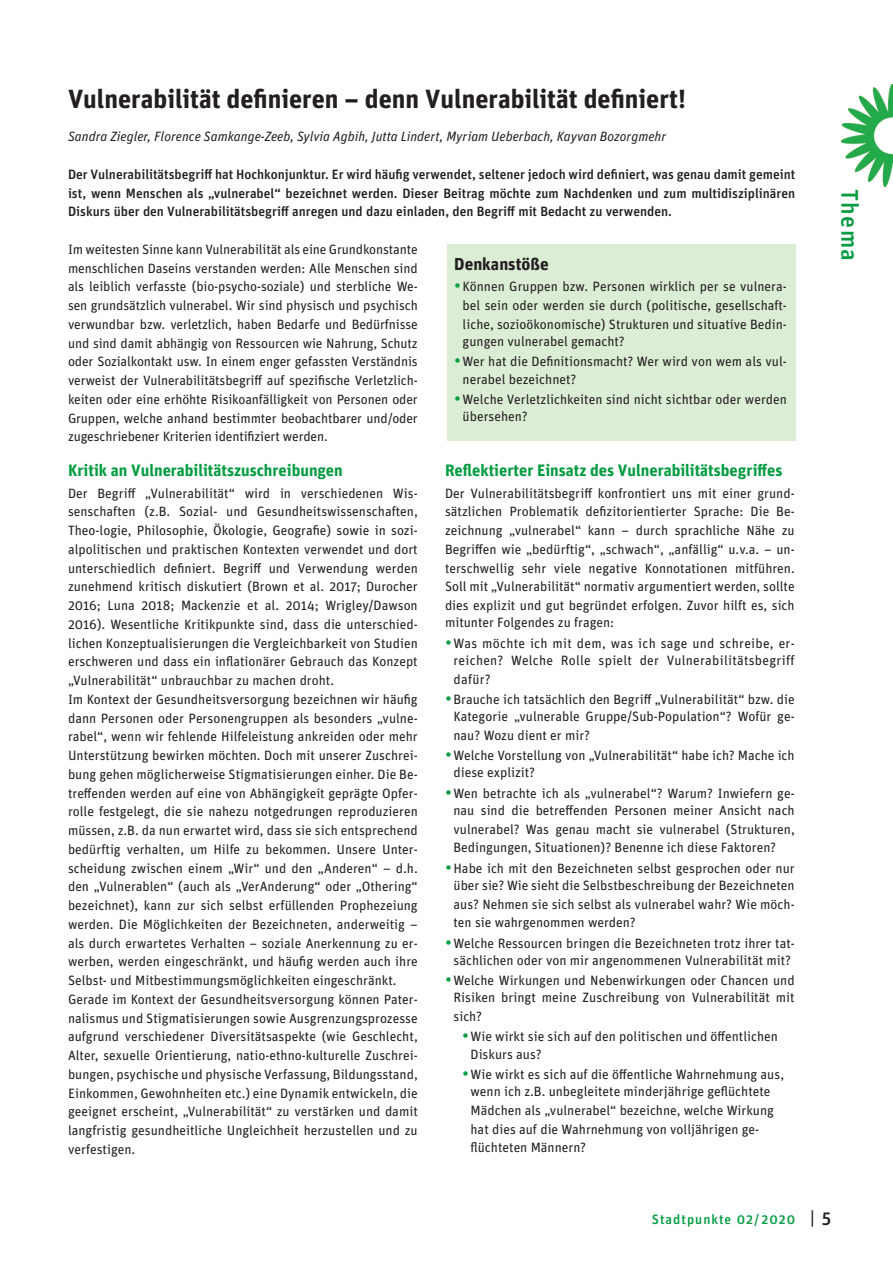
<style>
.page{position:relative;width:893px;height:1263px;background:#fff}
.page>*{position:absolute;margin:0;border:0;box-sizing:border-box;transform-origin:0 0}
.t1{font:700 26.25px "Unit OT";color:#231f20}
.t2{font:500 24px "Unit OT";letter-spacing:.06em;color:#059c42}
.t3{font:700 17.25px "Unit OT";color:#231f20}
.t4{font:700 16.5px "Unit OT";color:#059c42}
.t5{font:13.5px/18.8px "Unit OT";color:#231f20}
.t6{font:500 13.5px/18.8px "Unit OT";color:#231f20;text-align:justify}
.t7{font:13.5px/20.2px "Unit OT";letter-spacing:.02em;color:#231f20}
.t8{font:italic 13.5px "Unit OT";color:#231f20}
.t9{font:500 13.5px "Unit OT";letter-spacing:.075em;color:#059c42}
.s1{font-size:18px;color:#231f20}
</style>
<div class="page">
<img style="left:841px;top:85px;width:52px;height:102px">
<div style="left:447px;top:244px;width:348px;height:197px;background:#dbedd4"></div>
<h1 class="t1" style="left:68px;top:82px;width:619px">Vulnerabilität definieren – denn Vulnerabilität definiert!</h1>
<p class="t8" style="left:68px;top:129px;width:600px">Sandra Ziegler, Florence Samkange-Zeeb, Sylvia Agbih, Jutta Lindert, Myriam Ueberbach, Kayvan Bozorgmehr</p>
<p class="t6" style="left:68px;top:165px;width:729px">Der Vulnerabilitätsbegriff hat Hochkonjunktur. Er wird häufig verwendet, seltener jedoch wird definiert, was genau damit gemeint ist, wenn Menschen als „vulnerabel“ bezeichnet werden. Dieser Beitrag möchte zum Nachdenken und zum multidisziplinären Diskurs über den Vulnerabilitätsbegriff anregen und dazu einladen, den Begriff mit Bedacht zu verwenden.</p>
<p class="t3" style="left:454px;top:253px;width:96px">Denkanstöße</p>
<p class="t5" style="left:463px;top:277px;width:326px;text-align:justify">Können Gruppen bzw. Personen wirklich per se vulnera&shy;bel sein oder werden sie durch (politische, gesellschaft&shy;liche, sozioökonomische) Strukturen und situative Bedin-</p>
<p class="t5" style="left:463px;top:331px;width:326px;line-height:20.2px">gungen vulnerabel gemacht?<br>Wer hat die Definitionsmacht? Wer wird von wem als vul-</p>
<p class="t5" style="left:463px;top:369px;width:326px;line-height:20.2px">nerabel bezeichnet?<br>Welche Verletzlichkeiten sind nicht sichtbar oder werden</p>
<p class="t5" style="left:463px;top:407px;width:66px">übersehen?</p>
<p class="t5" style="left:68px;top:240px;width:351px;text-align:justify">Im weitesten Sinne kann Vulnerabilität als eine Grundkonstante menschlichen Daseins verstanden werden: Alle Menschen sind als leiblich verfasste (bio-psycho-soziale) und sterbliche We&shy;sen grundsätzlich vulnerabel. Wir sind physisch und psychisch verwundbar bzw. verletzlich, haben Bedarfe und Bedürfnisse und sind damit abhängig von Ressourcen wie Nahrung, Schutz oder Sozialkontakt usw. In einem enger gefassten Verständnis verweist der Vulnerabilitätsbegriff auf spezifische Verletzlich&shy;keiten oder eine erhöhte Risikoanfälligkeit von Personen oder Gruppen, welche anhand bestimmter beobachtbarer und/oder zugeschriebener Kriterien identifiziert werden.</p>
<p class="t4" style="left:68px;top:460px;width:276px">Kritik an Vulnerabilitätszuschreibungen</p>
<p class="t5" style="left:68px;top:484px;width:351px">Der Begriff „Vulnerabilität“ wird in verschiedenen Wis&shy;senschaften (z.B. Sozial- und Gesundheitswissenschaften, Theo-logie, Philosophie, Ökologie, Geografie) sowie in sozi&shy;alpolitischen und praktischen Kontexten verwendet und dort unterschiedlich definiert. Begriff und Verwendung werden zunehmend kritisch diskutiert (Brown et al. 2017; Durocher 2016; Luna 2018; Mackenzie et al. 2014; Wrigley/Dawson 2016). Wesentliche Kritikpunkte sind, dass die unterschied&shy;lichen Konzeptualisierungen die Vergleichbarkeit von Studien erschweren und dass ein inflationärer Gebrauch das Konzept „Vulnerabilität“ unbrauchbar zu machen droht.<br>Im Kontext der Gesundheitsversorgung bezeichnen wir häufig dann Personen oder Personengruppen als besonders „vulne&shy;rabel“, wenn wir fehlende Hilfeleistung ankreiden oder mehr Unterstützung bewirken möchten. Doch mit unserer Zuschrei&shy;bung gehen möglicherweise Stigmatisierungen einher. Die Be&shy;treffenden werden auf eine von Abhängigkeit geprägte Opfer&shy;rolle festgelegt, die sie nahezu notgedrungen reproduzieren müssen, z.B. da nun erwartet wird, dass sie sich entsprechend bedürftig verhalten, um Hilfe zu bekommen. Unsere Unter&shy;scheidung zwischen einem „Wir“ und den „Anderen“ – d.h. den „Vulnerablen“ (auch als „VerAnderung“ oder „Othering“ bezeichnet), kann zur sich selbst erfüllenden Prophezeiung werden. Die Möglichkeiten der Bezeichneten, anderweitig – als durch erwartetes Verhalten – soziale Anerkennung zu er&shy;werben, werden eingeschränkt, und häufig werden auch ihre Selbst- und Mitbestimmungsmöglichkeiten eingeschränkt.<br>Gerade im Kontext der Gesundheitsversorgung können Pater&shy;nalismus und Stigmatisierungen sowie Ausgrenzungsprozesse aufgrund verschiedener Diversitätsaspekte (wie Geschlecht, Alter, sexuelle Orientierung, natio-ethno-kulturelle Zuschrei&shy;bungen, psychische und physische Verfassung, Bildungsstand, Einkommen, Gewohnheiten etc.) eine Dynamik entwickeln, die geeignet erscheint, „Vulnerabilität“ zu verstärken und damit langfristig gesundheitliche Ungleichheit herzustellen und zu verfestigen.</p>
<p class="t4" style="left:445px;top:460px;width:339px">Reflektierter Einsatz des Vulnerabilitätsbegriffes</p>
<p class="t5" style="left:445px;top:484px;width:351px;text-align:justify">Der Vulnerabilitätsbegriff konfrontiert uns mit einer grund&shy;sätzlichen Problematik defizitorientierter Sprache: Die Be&shy;zeichnung „vulnerabel“ kann – durch sprachliche Nähe zu Begriffen wie „bedürftig“, „schwach“, „anfällig“ u.v.a. – un&shy;terschwellig sehr viele negative Konnotationen mitführen.<br>Soll mit „Vulnerabilität“ normativ argumentiert werden, sollte dies explizit und gut begründet erfolgen. Zuvor hilft es, sich</p>
<p class="t7" style="left:453px;top:613px;width:343px;text-indent:-9px">mitunter Folgendes zu fragen:<br>Was möchte ich mit dem, was ich sage und schreibe, er-</p>
<p class="t7" style="left:453px;top:651px;width:343px;line-height:18.8px">reichen? Welche Rolle spielt der Vulnerabilitätsbegriff dafür?</p>
<p class="t5" style="left:453px;top:691px;width:343px;line-height:17.2px">Brauche ich tatsächlich den Begriff „Vulnerabilität“ bzw. die<br>Kategorie „vulnerable Gruppe/Sub-Population“? Wofür ge-</p>
<p class="t5" style="left:453px;top:725px;width:343px;line-height:20.2px">nau? Wozu dient er mir?<br>Welche Vorstellung von „Vulnerabilität“ habe ich? Mache ich</p>
<p class="t5" style="left:453px;top:763px;width:343px;line-height:20.2px">diese explizit?<br>Wen betrachte ich als „vulnerabel“? Warum? Inwiefern ge-</p>
<p class="t5" style="left:453px;top:801px;width:343px;text-align:justify">nau sind die betreffenden Personen meiner Ansicht nach vulnerabel? Was genau macht sie vulnerabel (Strukturen, Bedingungen, Situationen)? Benenne ich diese Faktoren?</p>
<p class="t5" style="left:453px;top:859px;width:343px;line-height:17.2px">Habe ich mit den Bezeichneten selbst gesprochen oder nur über sie? Wie sieht die Selbstbeschreibung der Bezeichneten</p>
<p class="t5" style="left:453px;top:895px;width:343px">aus? Nehmen sie sich selbst als vulnerabel wahr? Wie möch&shy;ten sie wahrgenommen werden?</p>
<p class="t5" style="left:453px;top:934px;width:343px;line-height:17.2px">Welche Ressourcen bringen die Bezeichneten trotz ihrer tat&shy;sächlichen oder von mir angenommenen Vulnerabilität mit?</p>
<p class="t5" style="left:453px;top:972px;width:343px;line-height:17.2px">Welche Wirkungen und Nebenwirkungen oder Chancen und<br>Risiken bringt meine Zuschreibung von Vulnerabilität mit</p>
<p class="t5" style="left:470px;top:1006px;width:309px;line-height:20.2px;text-indent:-17px">sich?<br>Wie wirkt sie sich auf den politischen und öffentlichen</p>
<p class="t5" style="left:470px;top:1044px;width:315px;line-height:20.2px">Diskurs aus?<br>Wie wirkt es sich auf die öffentliche Wahrnehmung aus,</p>
<p class="t5" style="left:470px;top:1082px;width:305px">wenn ich z.B. unbegleitete minderjährige geflüchtete Mädchen als „vulnerabel“ bezeichne, welche Wirkung hat dies auf die Wahrnehmung von volljährigen ge&shy;flüchteten Männern?</p>
<h2 class="t2" style="left:864px;top:189px;width:74px;rotate:90deg">Thema</h2>
<p class="t9" style="left:652px;top:1211px;width:181px">Stadtpunkte 02/2020 <span class="s1">| 5</span></p>
</div>
